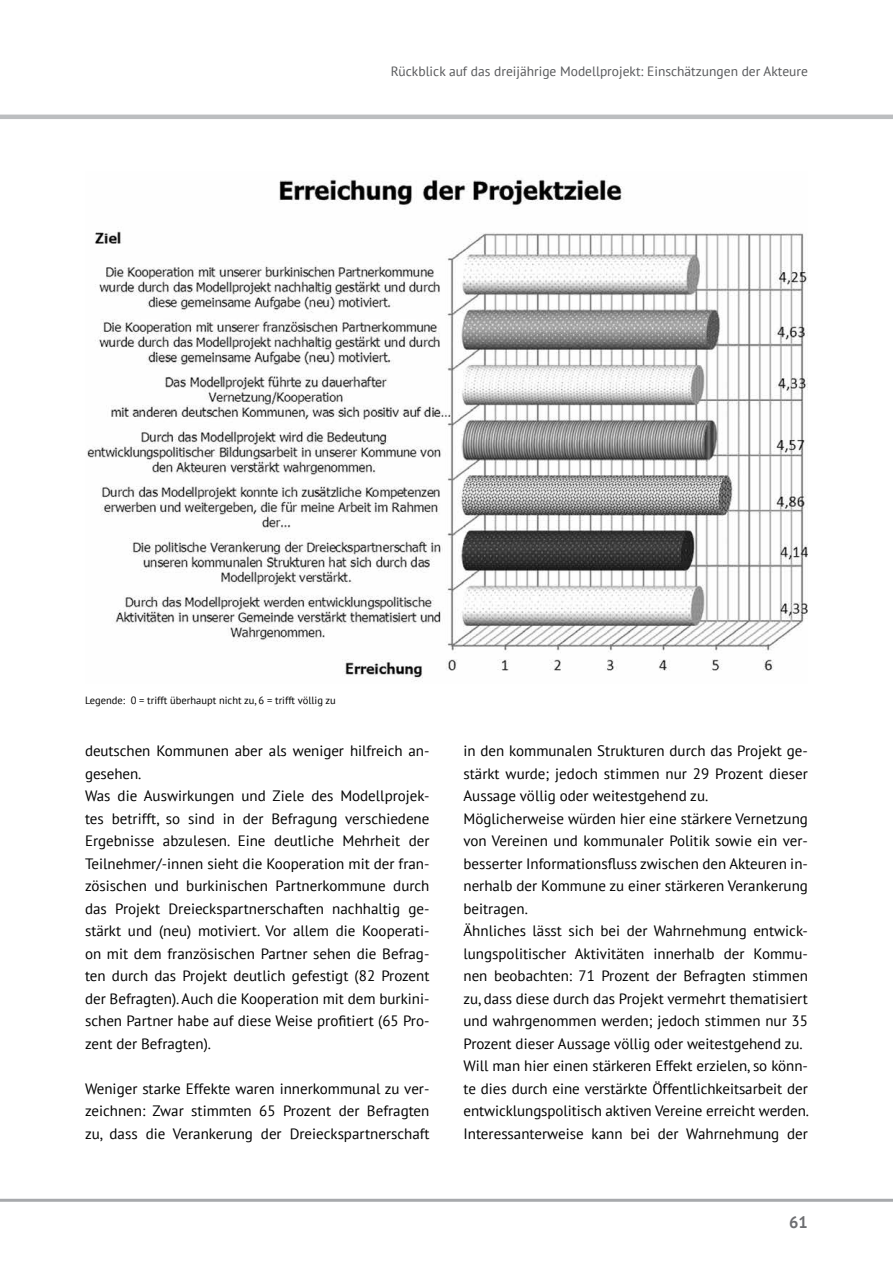
<style>
.page{position:relative;width:893px;height:1263px;background:#fff}
.page>*{position:absolute;margin:0;border:0;box-sizing:border-box;transform-origin:0 0}
.t1{font:700 16.5px "PT Sans";color:#6d6e71}
.t2{font:15px/22.5px "PT Sans";color:#000;text-align:justify}
.t3{font:13.5px "PT Sans";color:#58595b}
.t4{font:10.5px "PT Sans";color:#000}
</style>
<div class="page">
<hr style="left:0;top:1199px;width:893px;height:3px;background:#a7a9ac">
<hr style="left:0;top:115px;width:893px;height:4px;background:#bcbec0">
<img style="left:87px;top:179px;width:721px;height:502px">
<p class="t3" style="left:391px;top:63px;width:419px">Rückblick auf das dreijährige Modellprojekt: Einschätzungen der Akteure</p>
<p class="t4" style="left:85px;top:693px;width:252px">Legende: 0 = trifft überhaupt nicht zu, 6 = trifft völlig zu</p>
<p class="t2" style="left:85px;top:739px;width:346px">deutschen Kommunen aber als weniger hilfreich an&shy;gesehen.</p>
<p class="t2" style="left:85px;top:784px;width:346px">Was die Auswirkungen und Ziele des Modellprojek&shy;tes betrifft, so sind in der Befragung verschiedene Ergebnisse abzulesen. Eine deutliche Mehrheit der Teilnehmer/-innen sieht die Kooperation mit der fran&shy;zösischen und burkinischen Partnerkommune durch das Projekt Dreieckspartnerschaften nachhaltig ge&shy;stärkt und (neu) motiviert. Vor allem die Kooperati&shy;on mit dem französischen Partner sehen die Befrag&shy;ten durch das Projekt deutlich gefestigt (82 Prozent der Befragten). Auch die Kooperation mit dem burkini&shy;schen Partner habe auf diese Weise profitiert (65 Pro&shy;zent der Befragten).</p>
<p class="t2" style="left:85px;top:1077px;width:346px">Weniger starke Effekte waren innerkommunal zu ver&shy;zeichnen: Zwar stimmten 65 Prozent der Befragten zu, dass die Verankerung der Dreieckspartnerschaft</p>
<p class="t2" style="left:463px;top:739px;width:346px">in den kommunalen Strukturen durch das Projekt ge&shy;stärkt wurde; jedoch stimmen nur 29 Prozent dieser Aussage völlig oder weitestgehend zu.</p>
<p class="t2" style="left:463px;top:807px;width:346px">Möglicherweise würden hier eine stärkere Vernetzung von Vereinen und kommunaler Politik sowie ein ver&shy;besserter Informationsfluss zwischen den Akteuren in&shy;nerhalb der Kommune zu einer stärkeren Verankerung beitragen.</p>
<p class="t2" style="left:463px;top:919px;width:346px">Ähnliches lässt sich bei der Wahrnehmung entwick&shy;lungspolitischer Aktivitäten innerhalb der Kommu&shy;nen beobachten: 71 Prozent der Befragten stimmen zu, dass diese durch das Projekt vermehrt thematisiert und wahrgenommen werden; jedoch stimmen nur 35<br>Prozent dieser Aussage völlig oder weitestgehend zu.</p>
<p class="t2" style="left:463px;top:1054px;width:347px">Will man hier einen stärkeren Effekt erzielen, so könn&shy;te dies durch eine verstärkte Öffentlichkeitsarbeit der entwicklungspolitisch aktiven Vereine erreicht werden.</p>
<p class="t2" style="left:463px;top:1122px;width:346px">Interessanterweise kann bei der Wahrnehmung der</p>
<p class="t1" style="left:789px;top:1211px;width:20px">61</p>
</div>
